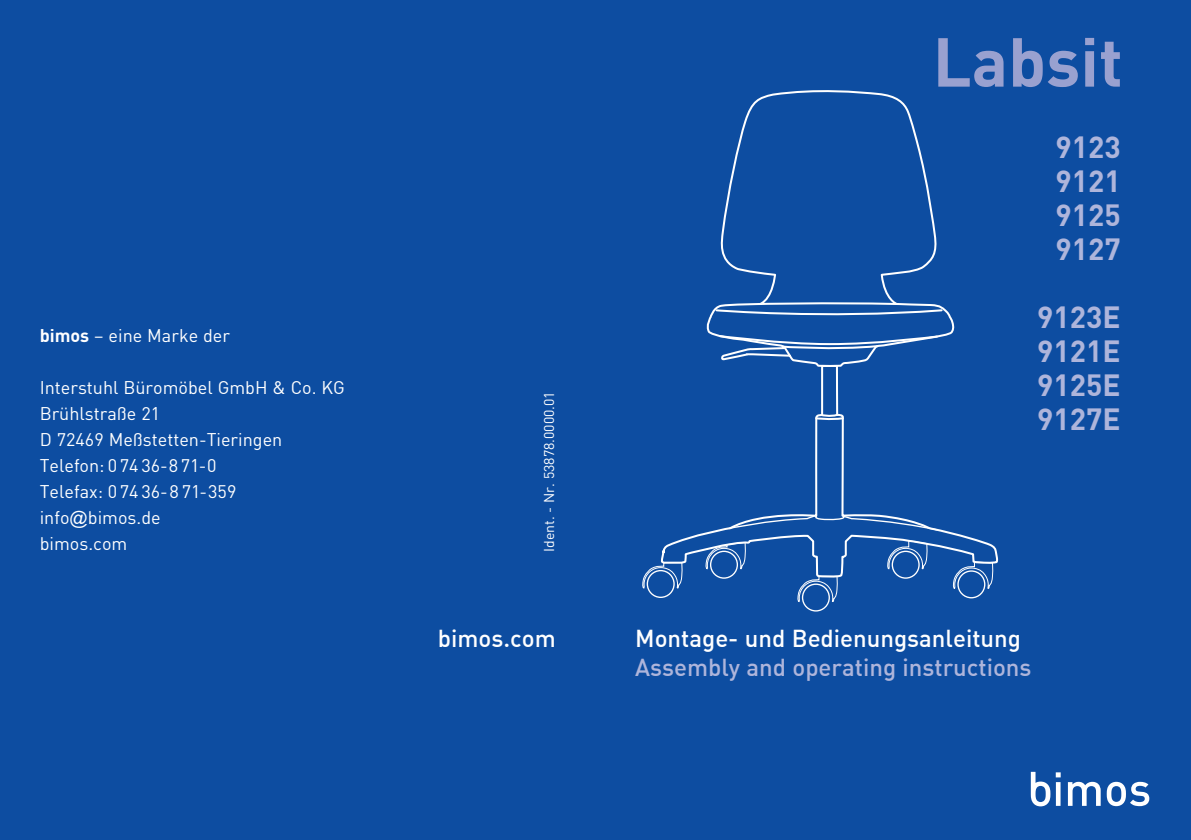
<style>
.page{position:relative;width:1191px;height:840px;background:#fff}
.page>*{position:absolute;margin:0;border:0;box-sizing:border-box;transform-origin:0 0}
.t1{font:700 68px "DIN";color:#99a1d0}
.t2{font:700 30px/34px "DIN";color:#aeb5db;text-align:justify}
.t3{font:24px "DIN Medium Alternate";color:#fff}
.t4{font:24px "DIN Medium Alternate";color:#aeb5db}
.t5{font:18px/26px "DIN";color:#fff}
.t6{font:14px "DIN";color:#fff}
.s1{font-weight:700}
.s2{font-family:"Arial"}
</style>
<div class="page">
<div style="left:0;top:0;width:1191px;height:839px;background:#0d4da1"></div>
<svg style="left:706px;top:90px;width:249px;height:274px"></svg>
<div style="left:646px;top:569px;width:28px;height:28px;border:1px solid #fff;border-radius:50%"></div>
<svg style="left:642px;top:565px;width:19px;height:23px"></svg>
<svg style="left:661px;top:364px;width:338px;height:248px"></svg>
<svg style="left:814px;top:412px;width:31px;height:8px"></svg>
<svg style="left:728px;top:513px;width:211px;height:18px"></svg>
<svg style="left:1030px;top:771px;width:119px;height:34px"></svg>
<p class="t5" style="left:40px;top:321px;width:192px"><span class="s1">bimos</span> – eine Marke der</p>
<p class="t5" style="left:40px;top:373px;width:307px">Interstuhl Büromöbel GmbH &amp; Co. KG<br>Brühlstraße 21<br>D 72469 Meßstetten-Tieringen<br>Telefon: 0 74 36-8 71-0<br>Telefax: 0 74 36-8 71-359 info<span class="s2">@</span>bimos.de<br>bimos.com</p>
<p class="t6" style="left:540px;top:551px;width:162px;rotate:-90deg">Ident. - Nr. 53878.0000.01</p>
<h3 class="t3" style="left:438px;top:622px;width:119px">bimos.com</h3>
<h1 class="t1" style="left:932px;top:18px;width:192px">Labsit</h1>
<h2 class="t2" style="left:1055px;top:129px;width:67px">9123<br>9121<br>9125<br>9127</h2>
<h2 class="t2" style="left:1037px;top:299px;width:85px">9123E 9121E 9125E 9127E</h2>
<h3 class="t3" style="left:635px;top:622px;width:387px">Montage- und Bedienungsanleitung</h3>
<h3 class="t4" style="left:635px;top:651px;width:398px">Assembly and operating instructions</h3>
</div>
